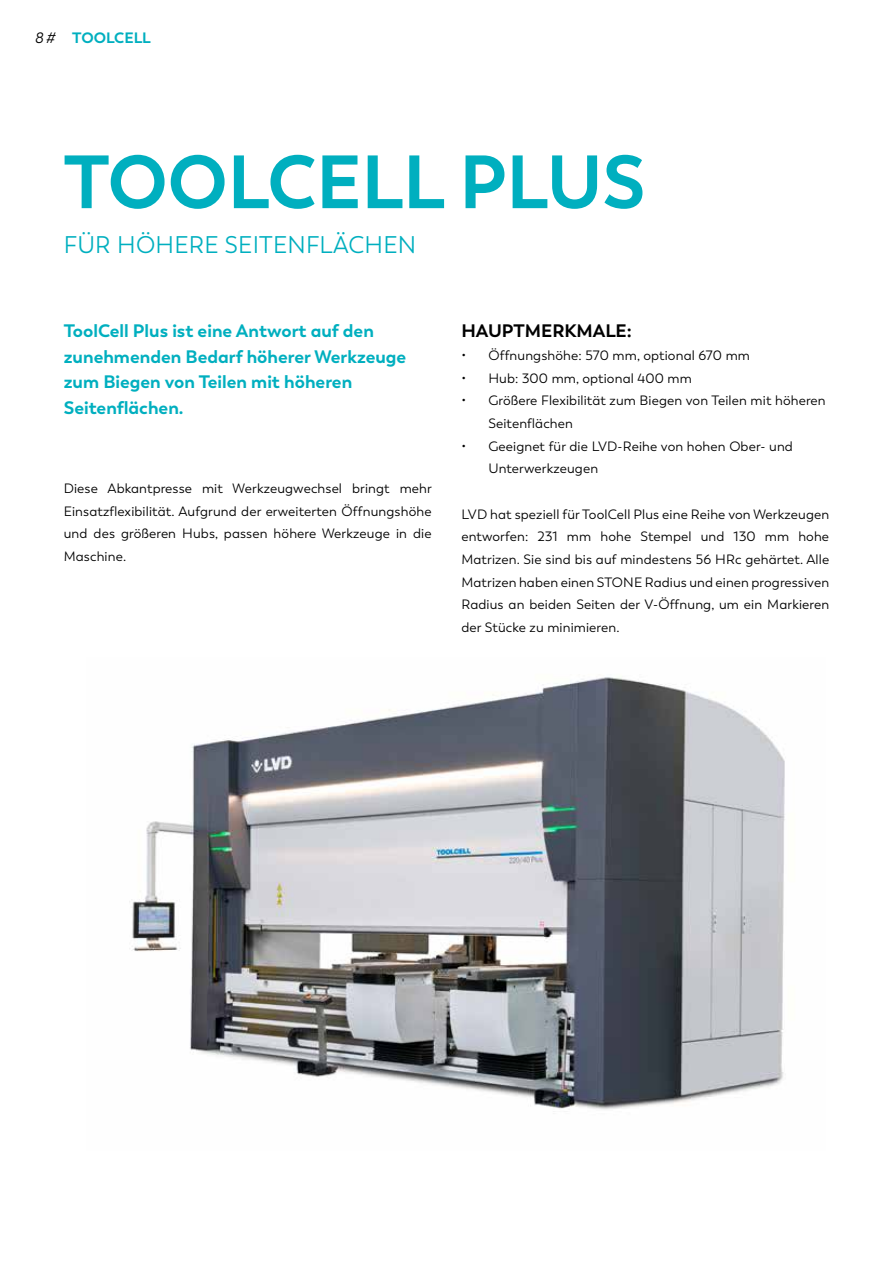
<style>
.page{position:relative;width:893px;height:1263px;background:#fff}
.page>*{position:absolute;margin:0;border:0;box-sizing:border-box;transform-origin:0 0}
.t1{font:700 75px "Trenda";color:#00afbf}
.t2{font:24px "Trenda";letter-spacing:.01em;color:#00afbf}
.t3{font:700 18px/25.5px "Trenda";color:#00afbf}
.t4{font:700 18px "Trenda";color:#000}
.t5{font:700 15px "Trenda";color:#00afbf}
.t6{font:13.5px/22.6px "Trenda";letter-spacing:.01em;color:#000;text-align:justify}
.s1{font-weight:400;font-style:italic;color:#000}
</style>
<div class="page">
<img style="left:129px;top:677px;width:656px;height:433px">
<p class="t5" style="left:35px;top:28px;width:118px"><span class="s1">8 #</span> TOOLCELL</p>
<h1 class="t1" style="left:64px;top:135px;width:583px">TOOLCELL PLUS</h1>
<h2 class="t2" style="left:64px;top:231px;width:354px">FÜR HÖHERE SEITENFLÄCHEN</h2>
<h3 class="t3" style="left:64px;top:318px;width:344px">ToolCell Plus ist eine Antwort auf den zunehmenden Bedarf höherer Werkzeuge zum Biegen von Teilen mit höheren<br>Seitenflächen.</h3>
<p class="t6" style="left:64px;top:477px;width:370px">Diese Abkantpresse mit Werkzeugwechsel bringt mehr Einsatzflexibilität. Aufgrund der erweiterten Öffnungshöhe und des größeren Hubs, passen höhere Werkzeuge in die Maschine.</p>
<h3 class="t4" style="left:461px;top:320px;width:172px">HAUPTMERKMALE:</h3>
<p class="t6" style="left:461px;top:344px;width:290px">• Öffnungshöhe: 570 mm, optional 670 mm</p>
<p class="t6" style="left:461px;top:367px;width:232px">• Hub: 300 mm, optional 400 mm</p>
<p class="t6" style="left:488px;top:389px;width:339px;text-indent:-27px">• Größere Flexibilität zum Biegen von Teilen mit höheren<br>Seitenflächen</p>
<p class="t6" style="left:488px;top:435px;width:306px;text-indent:-27px">• Geeignet für die LVD-Reihe von hohen Ober- und<br>Unterwerkzeugen</p>
<p class="t6" style="left:461px;top:503px;width:369px">LVD hat speziell für ToolCell Plus eine Reihe von Werkzeugen entworfen: 231 mm hohe Stempel und 130 mm hohe Matrizen. Sie sind bis auf mindestens 56 HRc gehärtet. Alle Matrizen haben einen STONE Radius und einen progressiven Radius an beiden Seiten der V-Öffnung, um ein Markieren der Stücke zu minimieren.</p>
</div>
